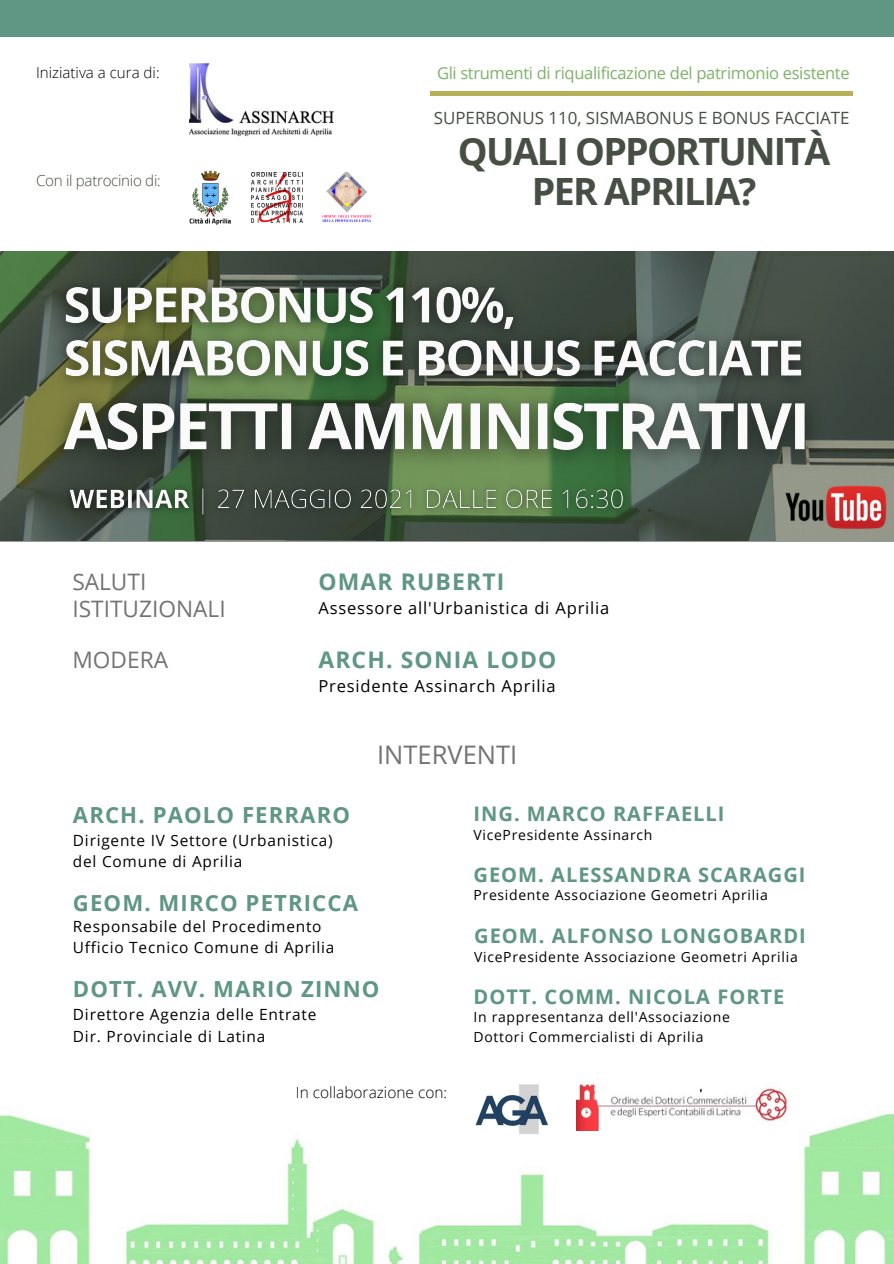
<style>
.page{position:relative;width:894px;height:1264px;background:#fff}
.page>*{position:absolute;margin:0;border:0;box-sizing:border-box;transform-origin:0 0}
.t1{font:700 37.5px "Open Sans";letter-spacing:-.045em;color:#474f44}
.t2{font:25.5px "Open Sans";color:#737373}
.t3{font:700 22.95px "Open Sans";letter-spacing:.05em;color:#5f9684}
.t4{font:22.65px "Open Sans";color:#737373}
.t5{font:700 22.2px "Open Sans";letter-spacing:.05em;color:#5f9684}
.t6{font:700 20.1px "Open Sans";letter-spacing:.05em;color:#5f9684}
.t7{font:16.95px "Open Sans";color:#474f44}
.t8{font:16.5px "Open Sans";letter-spacing:.05em;color:#000}
.t9{font:16.5px "Open Sans";letter-spacing:-.02em;color:#7db268}
.t10{font:15.45px "Open Sans";letter-spacing:.05em;color:#000}
.t11{font:300 15.45px "Open Sans";color:#000}
.t12{font:300 15.15px "Open Sans";letter-spacing:-.02em;color:#474f44}
.t13{font:300 15.15px "Open Sans";color:#000}
.t14{font:13.95px "Open Sans";letter-spacing:.05em;color:#000}
</style>
<div class="page">
<div style="left:0;top:0;width:893px;height:36px;background:#5f9684"></div>
<hr style="left:430px;top:92px;width:423px;height:3px;background:#b6b158">
<img style="left:189px;top:170px;width:42px;height:54px">
<img style="left:189px;top:63px;width:145px;height:74px">
<svg style="left:0;top:251px;width:893px;height:291px;fill:#404c43"></svg>
<img style="left:0;top:1100px;width:893px;height:163px">
<img style="left:758px;top:458px;width:135px;height:84px">
<img style="left:475px;top:1084px;width:74px;height:51px">
<img style="left:576px;top:1082px;width:211px;height:48px">
<img style="left:251px;top:172px;width:51px;height:51px">
<img style="left:322px;top:172px;width:49px;height:50px">
<img style="left:42px;top:251px;width:781px;height:103px">
<img style="left:36px;top:354px;width:799px;height:146px">
<img style="left:58px;top:469px;width:578px;height:59px">
<p class="t13" style="left:36px;top:62px;width:125px">Iniziativa a cura di:</p>
<p class="t12" style="left:36px;top:170px;width:126px">Con il patrocinio di:</p>
<p class="t9" style="left:437px;top:61px;width:414px">Gli strumenti di riqualificazione del patrimonio esistente</p>
<p class="t7" style="left:433px;top:106px;width:417px">SUPERBONUS 110, SISMABONUS E BONUS FACCIATE</p>
<p class="t1" style="left:458px;top:124px;width:374px">QUALI OPPORTUNITÀ</p>
<p class="t1" style="left:532px;top:165px;width:226px">PER APRILIA?</p>
<p class="t4" style="left:72px;top:566px;width:75px">SALUTI</p>
<p class="t4" style="left:72px;top:593px;width:155px">ISTITUZIONALI</p>
<p class="t4" style="left:72px;top:643px;width:97px">MODERA</p>
<p class="t3" style="left:318px;top:565px;width:187px">OMAR RUBERTI</p>
<p class="t8" style="left:318px;top:596px;width:292px">Assessore all'Urbanistica di Aprilia</p>
<p class="t3" style="left:318px;top:643px;width:239px">ARCH. SONIA LODO</p>
<p class="t8" style="left:318px;top:674px;width:238px">Presidente Assinarch Aprilia</p>
<p class="t2" style="left:377px;top:737px;width:142px">INTERVENTI</p>
<p class="t5" style="left:73px;top:799px;width:278px">ARCH. PAOLO FERRARO</p>
<p class="t10" style="left:73px;top:829px;width:261px">Dirigente IV Settore (Urbanistica)</p>
<p class="t10" style="left:73px;top:850px;width:171px">del Comune di Aprilia</p>
<p class="t5" style="left:73px;top:887px;width:286px">GEOM. MIRCO PETRICCA</p>
<p class="t10" style="left:73px;top:915px;width:250px">Responsabile del Procedimento</p>
<p class="t10" style="left:73px;top:936px;width:263px">Ufficio Tecnico Comune di Aprilia</p>
<p class="t5" style="left:73px;top:973px;width:308px">DOTT. AVV. MARIO ZINNO</p>
<p class="t10" style="left:73px;top:1003px;width:245px">Direttore Agenzia delle Entrate</p>
<p class="t10" style="left:73px;top:1024px;width:194px">Dir. Provinciale di Latina</p>
<p class="t11" style="left:296px;top:1081px;width:153px">In collaborazione con:</p>
<p class="t6" style="left:473px;top:799px;width:252px">ING. MARCO RAFFAELLI</p>
<p class="t14" style="left:473px;top:824px;width:180px">VicePresidente Assinarch</p>
<p class="t6" style="left:473px;top:860px;width:333px">GEOM. ALESSANDRA SCARAGGI</p>
<p class="t14" style="left:473px;top:885px;width:296px">Presidente Associazione Geometri Aprilia</p>
<p class="t6" style="left:474px;top:921px;width:333px">GEOM. ALFONSO LONGOBARDI</p>
<p class="t14" style="left:474px;top:946px;width:325px">VicePresidente Associazione Geometri Aprilia</p>
<p class="t6" style="left:473px;top:982px;width:312px">DOTT. COMM. NICOLA FORTE</p>
<p class="t14" style="left:473px;top:1007px;width:258px">In rappresentanza dell'Associazione</p>
<p class="t14" style="left:473px;top:1026px;width:231px">Dottori Commercialisti di Aprilia</p>
</div>
